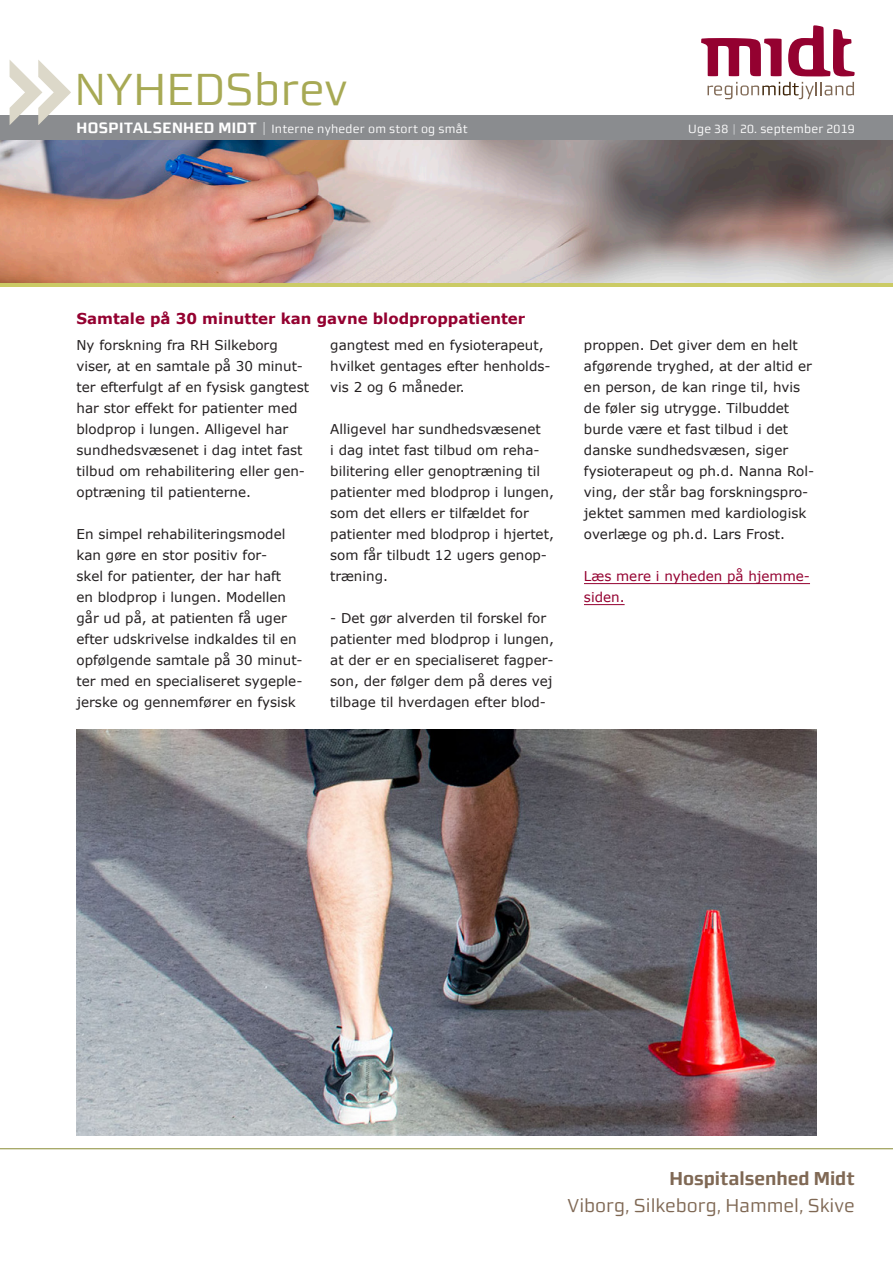
<style>
.page{position:relative;width:893px;height:1263px;background:#fff}
.page>*{position:absolute;margin:0;border:0;box-sizing:border-box;transform-origin:0 0}
.t1{font:45px "midtsans";color:#a7a954}
.t2{font:18.75px "midtsans";color:#7f6854}
.t3{font:700 18.75px "midtsans";color:#7f6854}
.Over_u_streg_-_HEM{font:700 15px "Verdana";color:#940130}
.Brød_-_HEM{font:13.5px/21px "Verdana";color:#231f20}
.Brød_-_HEM-2{font:13.5px/21px "Verdana";color:#940130}
.t4{font:12px "midtsans";letter-spacing:.02em;color:#fff}
.s1{font-weight:700;font-size:15px}
.s2{font-size:15px;color:#c7c8ca}
.s3{color:#c7c8ca}
</style>
<div class="page">
<hr style="left:0;top:1148px;width:893px;height:1px;background:#96984b">
<div style="left:0;top:115px;width:893px;height:25px;background:#8a8c8f"></div>
<hr style="left:0;top:283px;width:893px;height:4px;background:#cbcb65">
<svg style="left:10px;top:60px;width:61px;height:65px"></svg>
<svg style="left:701px;top:25px;width:154px;height:74px"></svg>
<img style="left:0;top:140px;width:893px;height:143px">
<hr style="left:584px;top:583px;width:226px;height:1px;background:#940130">
<hr style="left:584px;top:604px;width:41px;height:1px;background:#940130">
<img style="left:77px;top:729px;width:739px;height:406px">
<h1 class="t1" style="left:74px;top:63px;width:275px">NYHEDSbrev</h1>
<p class="t4" style="left:77px;top:122px;width:393px"><span class="s1">HOSPITALSENHED MIDT</span> <span class="s2">|</span> Interne nyheder om stort og småt</p>
<p class="t4" style="left:688px;top:122px;width:168px">Uge 38 <span class="s3">|</span> 20. september 2019</p>
<p class="Over_u_streg_-_HEM" style="left:77px;top:308px;width:450px">Samtale på 30 minutter kan gavne blodproppatienter</p>
<p class="Brød_-_HEM" style="left:77px;top:334px;width:234px">Ny forskning fra RH Silkeborg viser, at en samtale på 30 minut&shy;ter efterfulgt af en fysisk gangtest har stor effekt for patienter med blodprop i lungen. Alligevel har sundhedsvæsenet i dag intet fast tilbud om rehabilitering eller gen&shy;optræning til patienterne.</p>
<p class="Brød_-_HEM" style="left:77px;top:523px;width:227px">En simpel rehabiliteringsmodel kan gøre en stor positiv for-<br>skel for patienter, der har haft<br>en blodprop i lungen. Modellen går ud på, at patienten få uger efter udskrivelse indkaldes til en opfølgende samtale på 30 minut&shy;ter med en specialiseret sygeple&shy;jerske og gennemfører en fysisk</p>
<p class="Brød_-_HEM" style="left:330px;top:334px;width:222px">gangtest med en fysioterapeut, hvilket gentages efter henholds&shy;vis 2 og 6 måneder.</p>
<p class="Brød_-_HEM" style="left:330px;top:418px;width:225px">Alligevel har sundhedsvæsenet<br>i dag intet fast tilbud om reha&shy;bilitering eller genoptræning til patienter med blodprop i lungen, som det ellers er tilfældet for patienter med blodprop i hjertet, som får tilbudt 12 ugers genop&shy;træning.</p>
<p class="Brød_-_HEM" style="left:330px;top:607px;width:225px">- Det gør alverden til forskel for patienter med blodprop i lungen, at der er en specialiseret fagper&shy;son, der følger dem på deres vej tilbage til hverdagen efter blod-</p>
<p class="Brød_-_HEM" style="left:584px;top:334px;width:232px">proppen. Det giver dem en helt afgørende tryghed, at der altid er en person, de kan ringe til, hvis de føler sig utrygge. Tilbuddet burde være et fast tilbud i det danske sundhedsvæsen, siger fysioterapeut og ph.d. Nanna Rol&shy;ving, der står bag forskningspro&shy;jektet sammen med kardiologisk overlæge og ph.d. Lars Frost.</p>
<p class="Brød_-_HEM-2" style="left:584px;top:565px;width:228px">Læs mere i nyheden på hjemme&shy;siden.</p>
<h2 class="t3" style="left:670px;top:1167px;width:187px">Hospitalsenhed Midt</h2>
<h2 class="t2" style="left:568px;top:1194px;width:289px">Viborg, Silkeborg, Hammel, Skive</h2>
</div>
